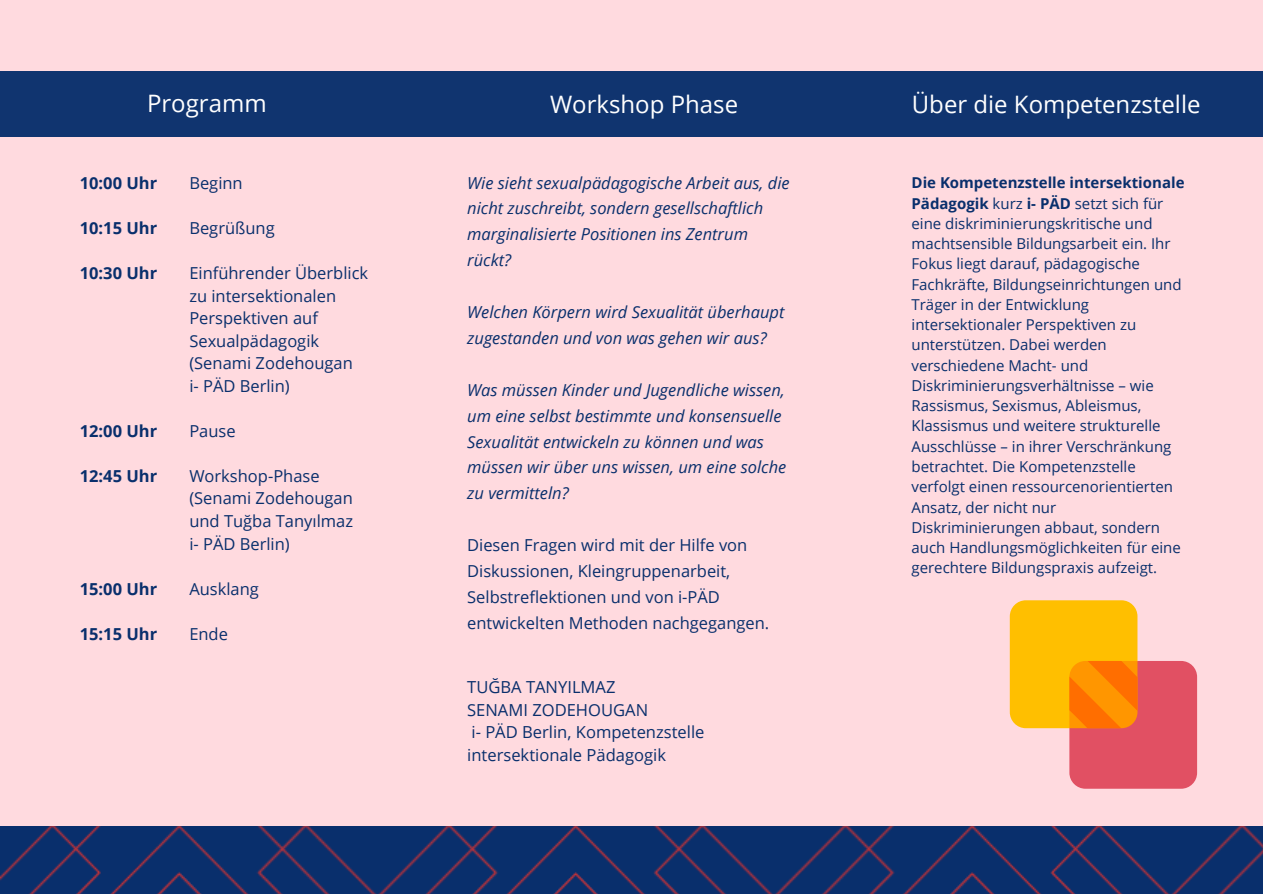
<style>
.page{position:relative;width:1263px;height:894px;background:#fff}
.page>*{position:absolute;margin:0;border:0;box-sizing:border-box;transform-origin:0 0}
.t1{font:24px "Open Sans";color:#fff}
.t2{font:16.5px/22.5px "Open Sans";color:#092f6c}
.t3{font:italic 16.5px/25.8px "Open Sans";color:#092f6c}
.t4{font:700 16.5px "Open Sans";color:#092f6c}
.t5{font:15px/20.2px "Open Sans";color:#092f6c}
.s1{font-weight:700}
</style>
<div class="page">
<div style="left:0;top:0;width:1263px;height:825px;background:#ffdadf"></div>
<div style="left:0;top:72px;width:1263px;height:65px;background:#10346f"></div>
<svg style="left:0;top:825px;width:1263px;height:68px;fill:#092f6c"></svg>
<svg style="left:1009px;top:600px;width:189px;height:189px"></svg>
<h2 class="t1" style="left:147px;top:86px;width:121px">Programm</h2>
<h2 class="t1" style="left:912px;top:87px;width:290px">Über die Kompetenzstelle</h2>
<p class="t1" style="left:550px;top:87px;width:190px">Workshop Phase</p>
<h1 class="t4" style="left:80px;top:171px;width:79px">10:00 Uhr</h1>
<h1 class="t4" style="left:80px;top:216px;width:79px">10:15 Uhr</h1>
<h1 class="t4" style="left:80px;top:261px;width:79px">10:30 Uhr</h1>
<h2 class="t4" style="left:80px;top:419px;width:79px">12:00 Uhr</h2>
<h2 class="t4" style="left:80px;top:464px;width:79px">12:45 Uhr</h2>
<h2 class="t4" style="left:80px;top:576px;width:79px">15:00 Uhr</h2>
<h2 class="t4" style="left:80px;top:621px;width:79px">15:15 Uhr</h2>
<p class="t2" style="left:189px;top:171px;width:55px">Beginn</p>
<p class="t2" style="left:189px;top:216px;width:87px">Begrüßung</p>
<p class="t2" style="left:189px;top:261px;width:180px">Einführender Überblick zu intersektionalen<br>Perspektiven auf<br>Sexualpädagogik</p>
<p class="t2" style="left:189px;top:351px;width:165px">(Senami Zodehougan</p>
<p class="t2" style="left:189px;top:374px;width:102px">i- PÄD Berlin)</p>
<p class="t2" style="left:189px;top:419px;width:48px">Pause</p>
<p class="t2" style="left:189px;top:464px;width:132px">Workshop-Phase</p>
<p class="t2" style="left:189px;top:486px;width:165px">(Senami Zodehougan</p>
<p class="t2" style="left:189px;top:509px;width:165px">und Tuğba Tanyılmaz</p>
<p class="t2" style="left:189px;top:531px;width:102px">i- PÄD Berlin)</p>
<p class="t2" style="left:189px;top:576px;width:71px">Ausklang</p>
<p class="t2" style="left:189px;top:621px;width:40px">Ende</p>
<p class="t3" style="left:467px;top:169px;width:324px">Wie sieht sexualpädagogische Arbeit aus, die nicht zuschreibt, sondern gesellschaftlich marginalisierte Positionen ins Zentrum rückt?</p>
<p class="t3" style="left:467px;top:298px;width:319px">Welchen Körpern wird Sexualität überhaupt zugestanden und von was gehen wir aus?</p>
<p class="t3" style="left:467px;top:376px;width:321px">Was müssen Kinder und Jugendliche wissen, um eine selbst bestimmte und konsensuelle Sexualität entwickeln zu können und was müssen wir über uns wissen, um eine solche zu vermitteln?</p>
<p class="t2" style="left:467px;top:531px;width:304px;line-height:25.8px">Diesen Fragen wird mit der Hilfe von Diskussionen, Kleingruppenarbeit, Selbstreflektionen und von i-PÄD entwickelten Methoden nachgegangen.</p>
<h2 class="t2" style="left:467px;top:675px;width:150px">TUĞBA TANYILMAZ</h2>
<p class="t2" style="left:467px;top:698px;width:182px">SENAMI ZODEHOUGAN</p>
<p class="t2" style="left:467px;top:720px;width:239px">i- PÄD Berlin, Kompetenzstelle intersektionale Pädagogik</p>
<p class="t5" style="left:911px;top:172px;width:274px"><span class="s1">Die Kompetenzstelle intersektionale Pädagogik</span> kurz <span class="s1">i- PÄD</span> setzt sich für eine diskriminierungskritische und machtsensible Bildungsarbeit ein. Ihr Fokus liegt darauf, pädagogische Fachkräfte, Bildungseinrichtungen und Träger in der Entwicklung intersektionaler Perspektiven zu unterstützen. Dabei werden verschiedene Macht- und Diskriminierungsverhältnisse – wie Rassismus, Sexismus, Ableismus, Klassismus und weitere strukturelle Ausschlüsse – in ihrer Verschränkung betrachtet. Die Kompetenzstelle verfolgt einen ressourcenorientierten Ansatz, der nicht nur Diskriminierungen abbaut, sondern auch Handlungsmöglichkeiten für eine gerechtere Bildungspraxis aufzeigt.</p>
</div>
